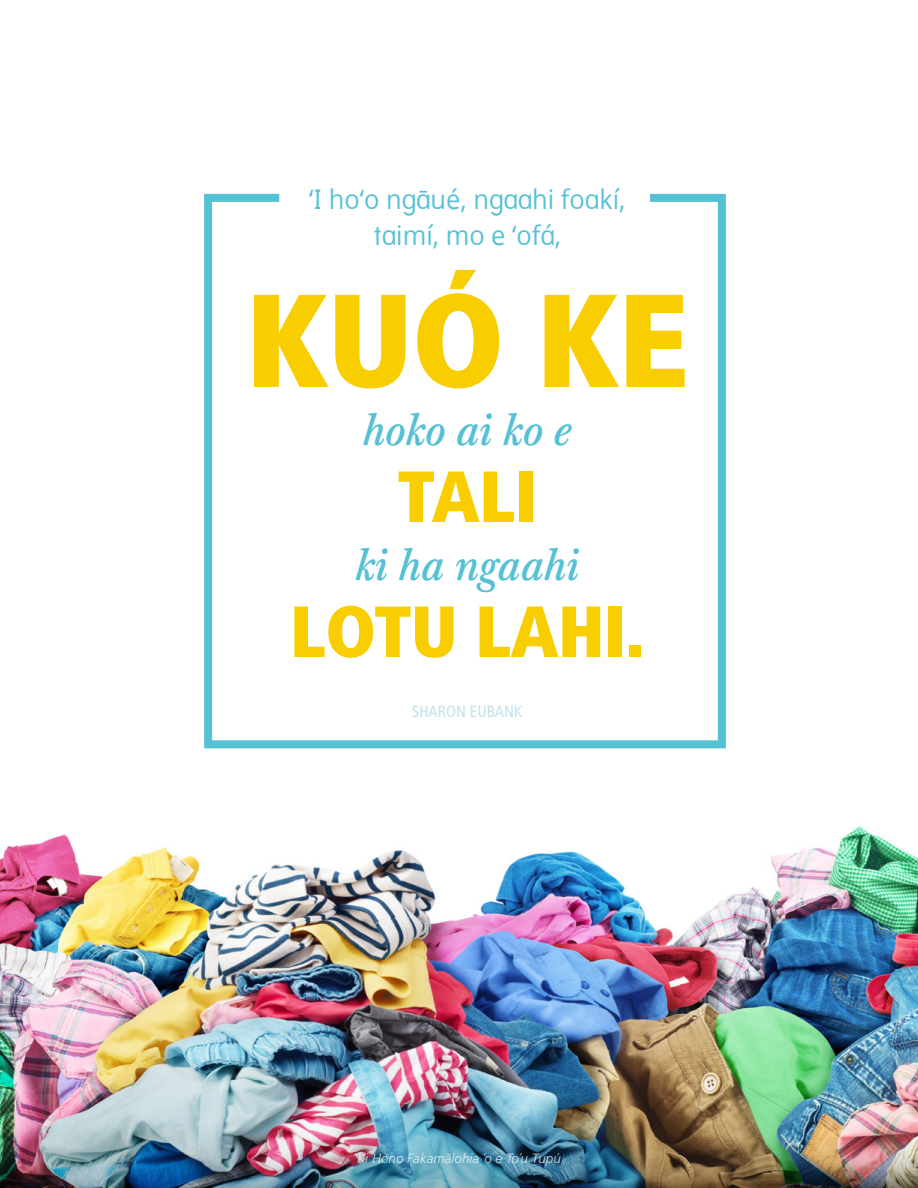
<style>
.page{position:relative;width:918px;height:1188px;background:#fff}
.page>*{position:absolute;margin:0;border:0;box-sizing:border-box;transform-origin:0 0}
.artcl16_p1_figure_im{font:132px "Frutigerlds Lat Extra Blk Cn";color:#f9ce00}
.artcl16_p1_figure_im-2{font:72.3px "Frutigerlds Lat Extra Blk Cn";letter-spacing:-.01em;color:#f9ce00}
.artcl16_p1_figure_im-3{font:italic 500 43.35px "Mc Kaylds Lat";color:#56c1d5;scale:.94 1}
.artcl16_p1_figure_im-4{font:27px/36px "Dots Solidlds Lat";color:#56c1d5;text-align:center;scale:.94 1}
.artcl16_p1_figure_im-5{font:condensed 16.05px "Frutigerlds Lat";color:#bfe3ed}
.t1{font:italic 300 13.5px "Frutigerlds Lat";color:#fff}
</style>
<div class="page">
<img style="left:0;top:826px;width:918px;height:362px">
<svg style="left:204px;top:193px;width:522px;height:556px"></svg>
<p class="artcl16_p1_figure_im-4" style="left:309px;top:181px;width:338px">ʻI hoʻo ngāué, ngaahi foakí, taimí, mo e ʻofá,</p>
<p class="artcl16_p1_figure_im" style="left:246px;top:239px;width:445px">KUÓ KE</p>
<p class="artcl16_p1_figure_im-3" style="left:363px;top:396px;width:223px">hoko ai ko e</p>
<p class="artcl16_p1_figure_im-2" style="left:398px;top:441px;width:141px">TALI</p>
<p class="artcl16_p1_figure_im-3" style="left:355px;top:531px;width:240px">ki ha ngaahi</p>
<p class="artcl16_p1_figure_im-2" style="left:290px;top:576px;width:357px">LOTU LAHI.</p>
<p class="artcl16_p1_figure_im-5" style="left:412px;top:699px;width:112px">SHARON EUBANK</p>
<p class="t1" style="left:357px;top:1148px;width:205px">Ki Hono Fakamālohia ʻo e Toʻu Tupú</p>
</div>
